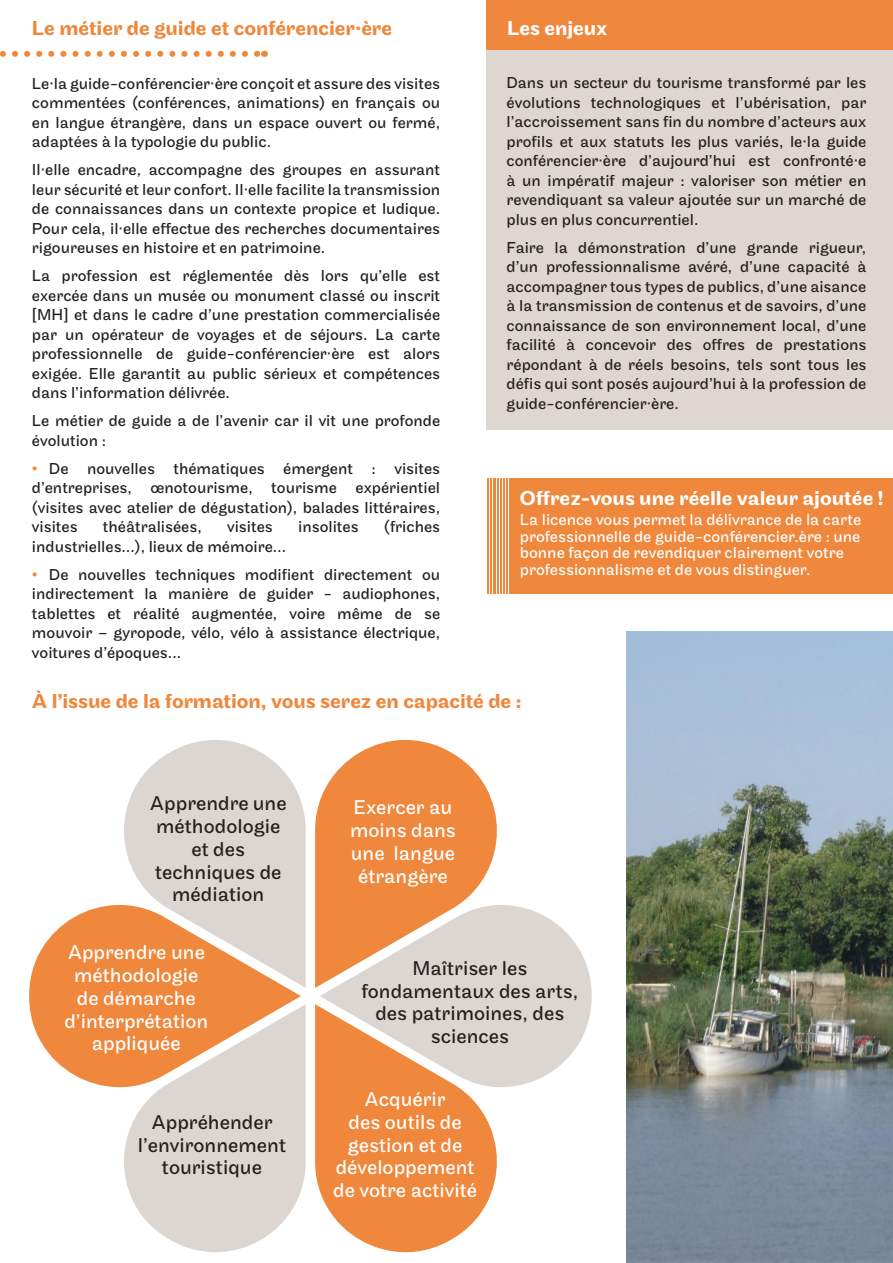
<style>
.page{position:relative;width:893px;height:1263px;background:#fff}
.page>*{position:absolute;margin:0;border:0;box-sizing:border-box;transform-origin:0 0}
.t1{font:500 21px "Maple";letter-spacing:-.005em;color:#ef873c}
.t2{font:500 21px "Maple";color:#fff}
.t3{font:20.7px/22.8px "Maple";color:#fff;text-align:center}
.t4{font:20.7px/22.8px "Maple";color:#241f1f;text-align:center}
.t5{font:16.5px/19.5px "Maple";color:#241f1f;text-align:justify}
.t6{font:16.5px/16.5px "Maple";color:#fff}
.s1{color:#ef873c}
</style>
<div class="page">
<hr style="left:510px;top:478px;width:1px;height:116px;background:#ef873c">
<hr style="left:509px;top:478px;width:1px;height:116px;background:#ef873c">
<hr style="left:507px;top:478px;width:1px;height:116px;background:#ef873c">
<hr style="left:506px;top:478px;width:1px;height:116px;background:#ef873c">
<hr style="left:504px;top:478px;width:1px;height:116px;background:#ef873c">
<hr style="left:503px;top:478px;width:1px;height:116px;background:#ef873c">
<hr style="left:501px;top:478px;width:1px;height:116px;background:#ef873c">
<hr style="left:500px;top:478px;width:1px;height:116px;background:#ef873c">
<hr style="left:499px;top:478px;width:1px;height:116px;background:#ef873c">
<hr style="left:497px;top:478px;width:1px;height:116px;background:#ef873c">
<hr style="left:496px;top:478px;width:1px;height:116px;background:#ef873c">
<hr style="left:494px;top:478px;width:1px;height:116px;background:#ef873c">
<hr style="left:493px;top:478px;width:1px;height:116px;background:#ef873c">
<hr style="left:491px;top:478px;width:1px;height:116px;background:#ef873c">
<hr style="left:490px;top:478px;width:1px;height:116px;background:#ef873c">
<hr style="left:489px;top:478px;width:1px;height:116px;background:#ef873c">
<div style="left:487px;top:50px;width:406px;height:380px;background:#ddd6d1"></div>
<div style="left:487px;top:0;width:406px;height:50px;background:#ef873c"></div>
<svg style="left:0;top:51px;width:258px;height:6px"></svg>
<div style="left:511px;top:478px;width:382px;height:116px;background:#ef873c"></div>
<svg style="left:315px;top:740px;width:182px;height:248px;background:#f19857"></svg>
<svg style="left:124px;top:740px;width:182px;height:248px;background:#e0dbd8"></svg>
<svg style="left:320px;top:905px;width:272px;height:182px;background:#e3cebe"></svg>
<svg style="left:315px;top:1004px;width:197px;height:248px;fill:#ef873c"></svg>
<svg style="left:29px;top:883px;width:272px;height:205px;fill:#ef873c"></svg>
<svg style="left:124px;top:1004px;width:182px;height:248px;background:#e3cebe"></svg>
<img style="left:627px;top:631px;width:266px;height:632px">
<p class="t1" style="left:32px;top:16px;width:362px">Le métier de guide et conférencier·ère</p>
<p class="t5" style="left:32px;top:74px;width:410px">Le·la guide-conférencier·ère conçoit et assure des visites commentées (conférences, animations) en français ou en langue étrangère, dans un espace ouvert ou fermé, adaptées à la typologie du public.</p>
<p class="t5" style="left:32px;top:161px;width:410px">Il·elle encadre, accompagne des groupes en assurant leur sécurité et leur confort. Il·elle facilite la transmission de connaissances dans un contexte propice et ludique.<br>Pour cela, il·elle effectue des recherches documentaires rigoureuses en histoire et en patrimoine.</p>
<p class="t5" style="left:32px;top:267px;width:410px">La profession est réglementée dès lors qu’elle est exercée dans un musée ou monument classé ou inscrit [MH] et dans le cadre d’une prestation commercialisée par un opérateur de voyages et de séjours. La carte professionnelle de guide-conférencier·ère est alors exigée. Elle garantit au public sérieux et compétences dans l’information délivrée.</p>
<p class="t5" style="left:32px;top:412px;width:410px">Le métier de guide a de l’avenir car il vit une profonde évolution :</p>
<p class="t5" style="left:32px;top:459px;width:410px"><span class="s1">•</span> De nouvelles thématiques émergent : visites d’entreprises, œnotourisme, tourisme expérientiel (visites avec atelier de dégustation), balades littéraires, visites</p>
<p class="t5" style="left:103px;top:518px;width:100px">théâtralisées,</p>
<p class="t5" style="left:227px;top:518px;width:47px">visites</p>
<p class="t5" style="left:298px;top:518px;width:62px">insolites</p>
<p class="t5" style="left:384px;top:518px;width:58px">(friches</p>
<p class="t5" style="left:32px;top:537px;width:256px">industrielles…), lieux de mémoire…</p>
<p class="t5" style="left:32px;top:565px;width:410px"><span class="s1">•</span> De nouvelles techniques modifient directement ou indirectement la manière de guider - audiophones, tablettes et réalité augmentée, voire même de se mouvoir – gyropode, vélo, vélo à assistance électrique, voitures d’époques...</p>
<p class="t2" style="left:507px;top:16px;width:102px">Les enjeux</p>
<p class="t5" style="left:506px;top:74px;width:361px">Dans un secteur du tourisme transformé par les évolutions technologiques et l’ubérisation, par l’accroissement sans fin du nombre d’acteurs aux profils et aux statuts les plus variés, le·la guide conférencier·ère d’aujourd’hui est confronté·e à un impératif majeur : valoriser son métier en revendiquant sa valeur ajoutée sur un marché de plus en plus concurrentiel.</p>
<p class="t5" style="left:506px;top:238px;width:361px">Faire la démonstration d’une grande rigueur, d’un professionnalisme avéré, d’une capacité à accompagner tous types de publics, d’une aisance à la transmission de contenus et de savoirs, d’une connaissance de son environnement local, d’une facilité à concevoir des offres de prestations répondant à de réels besoins, tels sont tous les défis qui sont posés aujourd’hui à la profession de guide-conférencier·ère.</p>
<p class="t2" style="left:520px;top:486px;width:365px">Offrez-vous une réelle valeur ajoutée !</p>
<p class="t6" style="left:520px;top:512px;width:343px">La licence vous permet la délivrance de la carte professionnelle de guide-conférencier.ère : une bonne façon de revendiquer clairement votre professionnalisme et de vous distinguer.</p>
<p class="t1" style="left:32px;top:689px;width:491px">À l’issue de la formation, vous serez en capacité de :</p>
<p class="t4" style="left:150px;top:792px;width:138px">Apprendre une méthodologie et des techniques de médiation</p>
<p class="t3" style="left:64px;top:941px;width:145px">Apprendre une méthodologie de démarche d’interprétation appliquée</p>
<p class="t4" style="left:138px;top:1111px;width:150px">Appréhender l’environnement touristique</p>
<p class="t3" style="left:350px;top:797px;width:107px">Exercer au moins dans une langue étrangère</p>
<p class="t4" style="left:361px;top:957px;width:219px">Maîtriser les fondamentaux des arts, des patrimoines, des sciences</p>
<p class="t3" style="left:333px;top:1088px;width:145px">Acquérir<br>des outils de gestion et de développement de votre activité</p>
</div>
